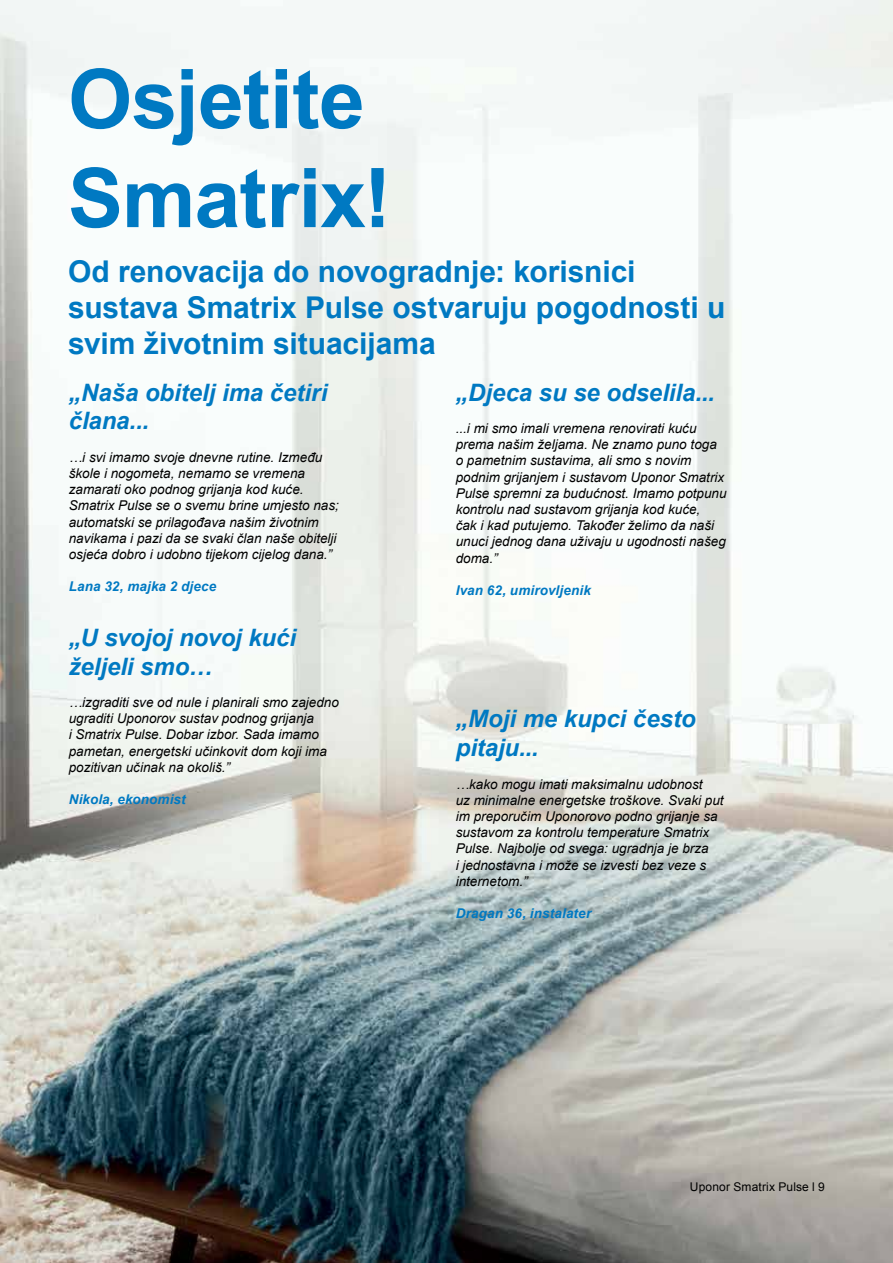
<style>
.page{position:relative;width:893px;height:1263px;background:#fff}
.page>*{position:absolute;margin:0;border:0;box-sizing:border-box;transform-origin:0 0}
.t1{font:700 82.5px/99px "Arial";letter-spacing:-.01em;color:#0079c2}
.t2{font:700 30px/36px "Arial";color:#0079c2}
.t3{font:italic 700 24px/28.8px "Arial";letter-spacing:-.005em;color:#0079c2}
.t4{font:italic 13.5px/16.2px "Arial";color:#000}
.t5{font:italic 700 13.5px "Arial";letter-spacing:.01em;color:#0079c2}
.t6{font:12px "Arial";letter-spacing:.015em;color:#000}
</style>
<div class="page">
<img style="left:0;top:0;width:893px;height:1263px">
<h1 class="t1" style="left:68px;top:52px;width:325px">Osjetite<br>Smatrix!</h1>
<h2 class="t2" style="left:68px;top:254px;width:659px">Od renovacija do novogradnje: korisnici sustava Smatrix Pulse ostvaruju pogodnosti u svim životnim situacijama</h2>
<h3 class="t3" style="left:69px;top:378px;width:260px">„Naša obitelj ima četiri člana...</h3>
<p class="t4" style="left:69px;top:449px;width:272px">…i svi imamo svoje dnevne rutine. Između škole i nogometa, nemamo se vremena zamarati oko podnog grijanja kod kuće.<br>Smatrix Pulse se o svemu brine umjesto nas; automatski se prilagođava našim životnim navikama i pazi da se svaki član naše obitelji osjeća dobro i udobno tijekom cijelog dana.”</p>
<p class="t5" style="left:69px;top:578px;width:149px">Lana 32, majka 2 djece</p>
<h3 class="t3" style="left:69px;top:624px;width:229px">„U svojoj novoj kući željeli smo…</h3>
<p class="t4" style="left:69px;top:694px;width:272px">…izgraditi sve od nule i planirali smo zajedno ugraditi Uponorov sustav podnog grijanja<br>i Smatrix Pulse. Dobar izbor. Sada imamo pametan, energetski učinkovit dom koji ima pozitivan učinak na okoliš.”</p>
<p class="t5" style="left:69px;top:790px;width:118px">Nikola, ekonomist</p>
<h3 class="t3" style="left:456px;top:378px;width:261px">„Djeca su se odselila...</h3>
<p class="t4" style="left:456px;top:420px;width:272px">...i mi smo imali vremena renovirati kuću prema našim željama. Ne znamo puno toga o pametnim sustavima, ali smo s novim podnim grijanjem i sustavom Uponor Smatrix Pulse spremni za budućnost. Imamo potpunu kontrolu nad sustavom grijanja kod kuće,<br>čak i kad putujemo. Također želimo da naši unuci jednog dana uživaju u ugodnosti našeg doma.”</p>
<p class="t5" style="left:456px;top:581px;width:137px">Ivan 62, umirovljenik</p>
<h3 class="t3" style="left:456px;top:705px;width:242px">„Moji me kupci često pitaju...</h3>
<p class="t4" style="left:456px;top:776px;width:269px">…kako mogu imati maksimalnu udobnost<br>uz minimalne energetske troškove. Svaki put im preporučim Uponorovo podno grijanje sa sustavom za kontrolu temperature Smatrix Pulse. Najbolje od svega: ugradnja je brza<br>i jednostavna i može se izvesti bez veze s internetom.”</p>
<p class="t5" style="left:456px;top:904px;width:137px">Dragan 36, instalater</p>
<p class="t6" style="left:690px;top:1179px;width:136px">Uponor Smatrix Pulse l 9</p>
</div>
